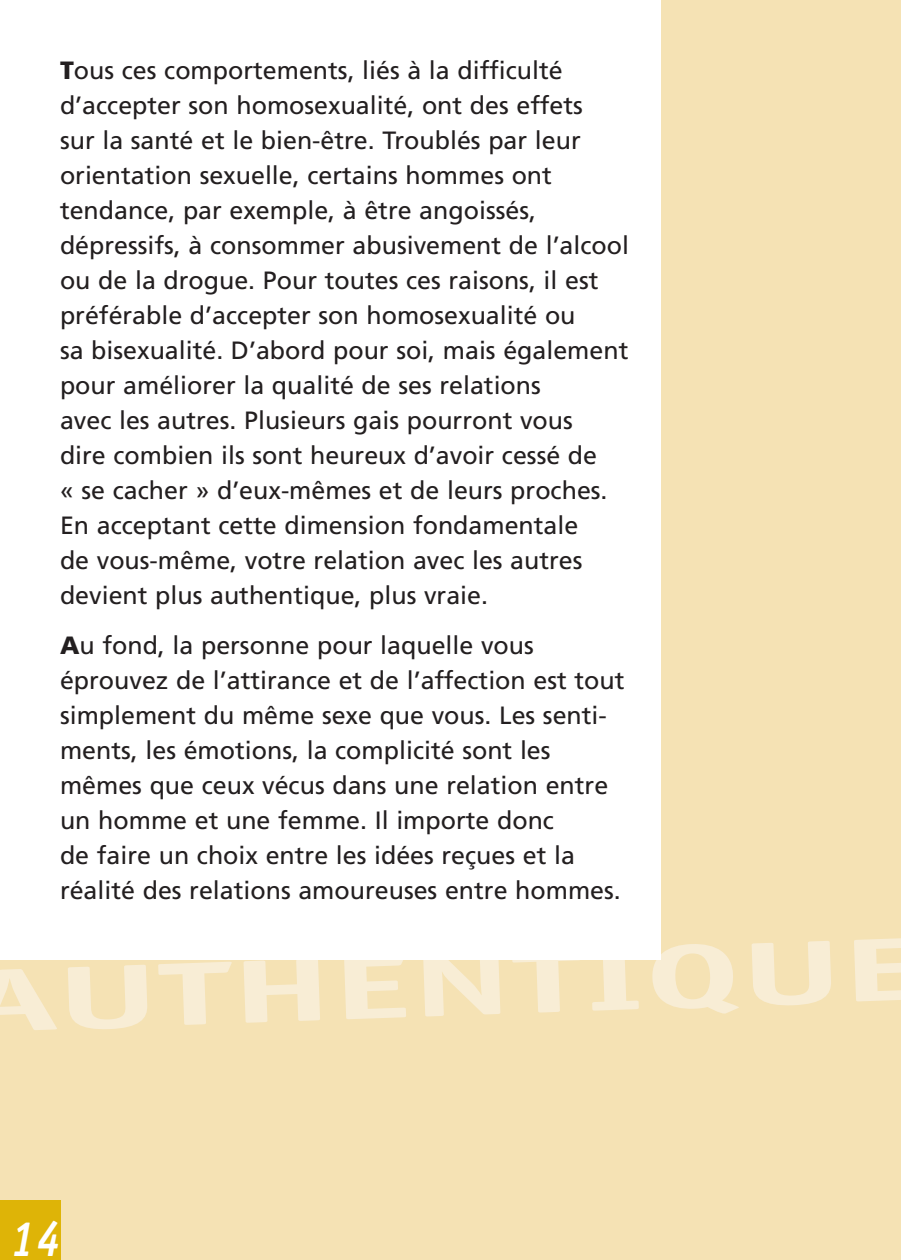
<style>
.page{position:relative;width:903px;height:1260px;background:#fff}
.page>*{position:absolute;margin:0;border:0;box-sizing:border-box;transform-origin:0 0}
.t1{font:700 90px "Officina Sans";color:#f8edd5;scale:1.8 1}
.t2{font:italic 700 50px "Officina Sans";color:#fff;scale:.85 1}
.t3{font:25px/35px "Frutiger";color:#231f20}
.s1{font-weight:900}
</style>
<div class="page">
<div style="left:0;top:0;width:900px;height:1260px;background:#f5e2b4"></div>
<div style="left:0;top:0;width:660px;height:960px;background:#fff"></div>
<div style="left:0;top:1200px;width:60px;height:60px;background:#deb407"></div>
<p class="t3" style="left:60px;top:54px;width:570px"><span class="s1">T</span>ous ces comportements, liés à la difficulté d’accepter son homosexualité, ont des effets<br>sur la santé et le bien-être. Troublés par leur orientation sexuelle, certains hommes ont tendance, par exemple, à être angoissés, dépressifs, à consommer abusivement de l’alcool ou de la drogue. Pour toutes ces raisons, il est préférable d’accepter son homosexualité ou<br>sa bisexualité. D’abord pour soi, mais également pour améliorer la qualité de ses relations<br>avec les autres. Plusieurs gais pourront vous<br>dire combien ils sont heureux d’avoir cessé de<br>« se cacher » d’eux-mêmes et de leurs proches.<br>En acceptant cette dimension fondamentale<br>de vous-même, votre relation avec les autres devient plus authentique, plus vraie.</p>
<p class="t3" style="left:60px;top:629px;width:566px"><span class="s1">A</span>u fond, la personne pour laquelle vous éprouvez de l’attirance et de l’affection est tout simplement du même sexe que vous. Les senti&shy;ments, les émotions, la complicité sont les mêmes que ceux vécus dans une relation entre un homme et une femme. Il importe donc<br>de faire un choix entre les idées reçues et la réalité des relations amoureuses entre hommes.</p>
<h1 class="t1" style="left:-37px;top:968px;width:533px;rotate:-2deg">AUTHENTIQUE</h1>
<h2 class="t2" style="left:11px;top:1220px;width:60px">14</h2>
</div>
